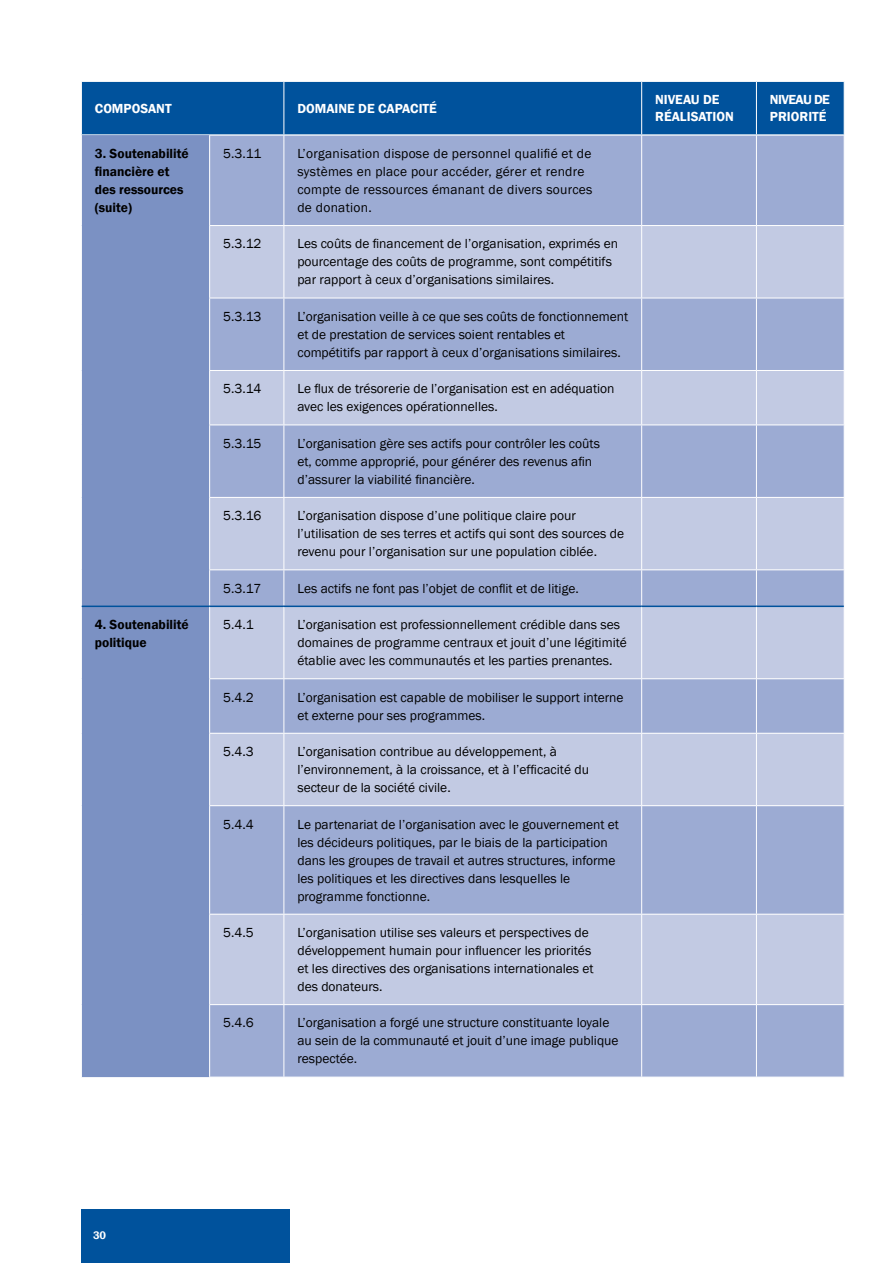
<style>
.page{position:relative;width:893px;height:1263px;background:#fff}
.page>*{position:absolute;margin:0;border:0;box-sizing:border-box;transform-origin:0 0}
.t1{font:13.5px/18px "Franklin Gothic";color:#000}
.t2{font:13.5px/18px "Franklin Gothic";letter-spacing:.02em;color:#000}
.t3{font:600 13.5px/18px "Franklin Gothic";color:#000}
.t4{font:600 13.5px/16.5px "Franklin Gothic";color:#fff}
.t5{font:600 13.5px/16.5px "Franklin Gothic";letter-spacing:-.02em;color:#fff}
.t6{font:600 11.25px "Franklin Gothic";color:#fff}
</style>
<div class="page">
<div style="left:81px;top:1209px;width:208px;height:54px;background:#00529c"></div>
<div style="left:82px;top:135px;width:127px;height:942px;background:#7b91c3"></div>
<div style="left:210px;top:136px;width:634px;height:941px;background:#9cabd3"></div>
<svg style="left:210px;top:226px;width:634px;height:778px;background:#b1bcdc"></svg>
<hr style="left:284px;top:135px;width:1px;height:90px;background:#fff">
<hr style="left:641px;top:135px;width:1px;height:90px;background:#fff">
<hr style="left:756px;top:135px;width:1px;height:90px;background:#fff">
<hr style="left:209px;top:225px;width:75px;height:1px;background:#fff">
<hr style="left:284px;top:226px;width:1px;height:72px;background:#fff">
<hr style="left:284px;top:225px;width:358px;height:1px;background:#fff">
<hr style="left:641px;top:226px;width:1px;height:72px;background:#fff">
<hr style="left:642px;top:225px;width:114px;height:1px;background:#fff">
<hr style="left:756px;top:226px;width:1px;height:72px;background:#fff">
<hr style="left:756px;top:225px;width:88px;height:1px;background:#fff">
<hr style="left:209px;top:298px;width:75px;height:1px;background:#fff">
<hr style="left:284px;top:298px;width:1px;height:72px;background:#fff">
<hr style="left:284px;top:298px;width:358px;height:1px;background:#fff">
<hr style="left:641px;top:298px;width:1px;height:72px;background:#fff">
<hr style="left:642px;top:298px;width:114px;height:1px;background:#fff">
<hr style="left:756px;top:298px;width:1px;height:72px;background:#fff">
<hr style="left:756px;top:298px;width:88px;height:1px;background:#fff">
<hr style="left:284px;top:370px;width:358px;height:1px;background:#fff">
<hr style="left:641px;top:371px;width:1px;height:54px;background:#fff">
<hr style="left:642px;top:370px;width:114px;height:1px;background:#fff">
<hr style="left:756px;top:371px;width:1px;height:54px;background:#fff">
<hr style="left:756px;top:370px;width:88px;height:1px;background:#fff">
<hr style="left:284px;top:425px;width:1px;height:72px;background:#fff">
<hr style="left:284px;top:425px;width:358px;height:1px;background:#fff">
<hr style="left:641px;top:425px;width:1px;height:72px;background:#fff">
<hr style="left:642px;top:425px;width:114px;height:1px;background:#fff">
<hr style="left:756px;top:425px;width:1px;height:72px;background:#fff">
<hr style="left:756px;top:425px;width:88px;height:1px;background:#fff">
<hr style="left:209px;top:497px;width:75px;height:1px;background:#fff">
<hr style="left:284px;top:498px;width:1px;height:71px;background:#fff">
<hr style="left:284px;top:497px;width:358px;height:1px;background:#fff">
<hr style="left:641px;top:498px;width:1px;height:71px;background:#fff">
<hr style="left:642px;top:497px;width:114px;height:1px;background:#fff">
<hr style="left:756px;top:498px;width:1px;height:71px;background:#fff">
<hr style="left:756px;top:497px;width:88px;height:1px;background:#fff">
<hr style="left:209px;top:569px;width:75px;height:1px;background:#fff">
<hr style="left:284px;top:570px;width:1px;height:35px;background:#fff">
<hr style="left:284px;top:569px;width:358px;height:1px;background:#fff">
<hr style="left:641px;top:570px;width:1px;height:35px;background:#fff">
<hr style="left:642px;top:569px;width:114px;height:1px;background:#fff">
<hr style="left:756px;top:570px;width:1px;height:35px;background:#fff">
<hr style="left:756px;top:569px;width:88px;height:1px;background:#fff">
<hr style="left:82px;top:605px;width:128px;height:2px;background:#00529c">
<hr style="left:210px;top:605px;width:74px;height:2px;background:#00529c">
<hr style="left:284px;top:607px;width:1px;height:71px;background:#fff">
<hr style="left:284px;top:605px;width:358px;height:2px;background:#00529c">
<hr style="left:641px;top:607px;width:1px;height:71px;background:#fff">
<hr style="left:642px;top:605px;width:114px;height:2px;background:#00529c">
<hr style="left:756px;top:607px;width:1px;height:71px;background:#fff">
<hr style="left:756px;top:605px;width:88px;height:2px;background:#00529c">
<hr style="left:209px;top:678px;width:75px;height:1px;background:#fff">
<hr style="left:284px;top:679px;width:1px;height:54px;background:#fff">
<hr style="left:284px;top:678px;width:358px;height:1px;background:#fff">
<hr style="left:641px;top:679px;width:1px;height:54px;background:#fff">
<hr style="left:642px;top:678px;width:114px;height:1px;background:#fff">
<hr style="left:756px;top:679px;width:1px;height:54px;background:#fff">
<hr style="left:756px;top:678px;width:88px;height:1px;background:#fff">
<hr style="left:209px;top:733px;width:75px;height:1px;background:#fff">
<hr style="left:284px;top:734px;width:1px;height:71px;background:#fff">
<hr style="left:284px;top:733px;width:358px;height:1px;background:#fff">
<hr style="left:641px;top:734px;width:1px;height:71px;background:#fff">
<hr style="left:642px;top:733px;width:114px;height:1px;background:#fff">
<hr style="left:756px;top:734px;width:1px;height:71px;background:#fff">
<hr style="left:756px;top:733px;width:88px;height:1px;background:#fff">
<hr style="left:209px;top:805px;width:75px;height:1px;background:#fff">
<hr style="left:284px;top:806px;width:1px;height:108px;background:#fff">
<hr style="left:284px;top:805px;width:358px;height:1px;background:#fff">
<hr style="left:641px;top:806px;width:1px;height:108px;background:#fff">
<hr style="left:642px;top:805px;width:114px;height:1px;background:#fff">
<hr style="left:756px;top:806px;width:1px;height:108px;background:#fff">
<hr style="left:756px;top:805px;width:88px;height:1px;background:#fff">
<hr style="left:209px;top:914px;width:75px;height:1px;background:#fff">
<hr style="left:284px;top:914px;width:1px;height:90px;background:#fff">
<hr style="left:284px;top:914px;width:358px;height:1px;background:#fff">
<hr style="left:641px;top:914px;width:1px;height:90px;background:#fff">
<hr style="left:642px;top:914px;width:114px;height:1px;background:#fff">
<hr style="left:756px;top:914px;width:1px;height:90px;background:#fff">
<hr style="left:756px;top:914px;width:88px;height:1px;background:#fff">
<hr style="left:209px;top:1004px;width:75px;height:1px;background:#fff">
<hr style="left:284px;top:1005px;width:1px;height:72px;background:#fff">
<hr style="left:284px;top:1004px;width:358px;height:1px;background:#fff">
<hr style="left:641px;top:1005px;width:1px;height:72px;background:#fff">
<hr style="left:642px;top:1004px;width:114px;height:1px;background:#fff">
<hr style="left:756px;top:1005px;width:1px;height:72px;background:#fff">
<hr style="left:756px;top:1004px;width:88px;height:1px;background:#fff">
<hr style="left:209px;top:370px;width:75px;height:1px;background:#fff">
<hr style="left:284px;top:371px;width:1px;height:54px;background:#fff">
<hr style="left:209px;top:425px;width:75px;height:1px;background:#fff">
<div style="left:82px;top:82px;width:762px;height:52px;background:#00529c"></div>
<hr style="left:284px;top:82px;width:1px;height:52px;background:#fff">
<hr style="left:641px;top:82px;width:1px;height:52px;background:#fff">
<hr style="left:756px;top:82px;width:1px;height:52px;background:#fff">
<p class="t4" style="left:95px;top:100px;width:78px">COMPOSANT</p>
<p class="t4" style="left:297px;top:100px;width:141px">DOMAINE DE CAPACITÉ</p>
<p class="t4" style="left:655px;top:92px;width:80px">NIVEAU DE<br>RÉALISATION</p>
<p class="t5" style="left:770px;top:92px;width:62px">NIVEAU DE<br>PRIORITÉ</p>
<p class="t3" style="left:95px;top:145px;width:95px">3. Soutenabilité financière et des ressources (suite)</p>
<p class="t1" style="left:223px;top:145px;width:40px">5.3.11</p>
<p class="t2" style="left:297px;top:145px;width:297px">L’organisation dispose de personnel qualifié et de systèmes en place pour accéder, gérer et rendre compte de ressources émanant de divers sources de donation.</p>
<p class="t1" style="left:223px;top:235px;width:40px">5.3.12</p>
<p class="t1" style="left:297px;top:235px;width:322px">Les coûts de financement de l’organisation, exprimés en pourcentage des coûts de programme, sont compétitifs par rapport à ceux d’organisations similaires.</p>
<p class="t1" style="left:223px;top:308px;width:40px">5.3.13</p>
<p class="t1" style="left:297px;top:308px;width:332px">L’organisation veille à ce que ses coûts de fonctionnement et de prestation de services soient rentables et compétitifs par rapport à ceux d’organisations similaires.</p>
<p class="t1" style="left:223px;top:380px;width:40px">5.3.14</p>
<p class="t1" style="left:297px;top:380px;width:319px">Le flux de trésorerie de l’organisation est en adéquation avec les exigences opérationnelles.</p>
<p class="t1" style="left:223px;top:435px;width:40px">5.3.15</p>
<p class="t1" style="left:297px;top:435px;width:304px">L’organisation gère ses actifs pour contrôler les coûts et, comme approprié, pour générer des revenus afin d’assurer la viabilité financière.</p>
<p class="t1" style="left:223px;top:507px;width:40px">5.3.16</p>
<p class="t1" style="left:297px;top:507px;width:328px">L’organisation dispose d’une politique claire pour l’utilisation de ses terres et actifs qui sont des sources de revenu pour l’organisation sur une population ciblée.</p>
<p class="t1" style="left:223px;top:579px;width:40px">5.3.17</p>
<p class="t1" style="left:297px;top:579px;width:283px">Les actifs ne font pas l’objet de conflit et de litige.</p>
<p class="t3" style="left:95px;top:616px;width:95px">4. Soutenabilité politique</p>
<p class="t1" style="left:223px;top:616px;width:32px">5.4.1</p>
<p class="t1" style="left:297px;top:616px;width:331px">L’organisation est professionnellement crédible dans ses domaines de programme centraux et jouit d’une légitimité établie avec les communautés et les parties prenantes.</p>
<p class="t1" style="left:223px;top:688px;width:32px">5.4.2</p>
<p class="t1" style="left:297px;top:688px;width:328px">L’organisation est capable de mobiliser le support interne et externe pour ses programmes.</p>
<p class="t1" style="left:223px;top:743px;width:32px">5.4.3</p>
<p class="t1" style="left:297px;top:743px;width:293px">L’organisation contribue au développement, à l’environnement, à la croissance, et à l’efficacité du secteur de la société civile.</p>
<p class="t1" style="left:223px;top:815px;width:32px">5.4.4</p>
<p class="t1" style="left:297px;top:815px;width:323px">Le partenariat de l’organisation avec le gouvernement et les décideurs politiques, par le biais de la participation dans les groupes de travail et autres structures, informe les politiques et les directives dans lesquelles le programme fonctionne.</p>
<p class="t1" style="left:223px;top:924px;width:32px">5.4.5</p>
<p class="t1" style="left:297px;top:924px;width:298px">L’organisation utilise ses valeurs et perspectives de développement humain pour influencer les priorités et les directives des organisations internationales et des donateurs.</p>
<p class="t1" style="left:223px;top:1014px;width:32px">5.4.6</p>
<p class="t1" style="left:297px;top:1014px;width:322px">L’organisation a forgé une structure constituante loyale au sein de la communauté et jouit d’une image publique respectée.</p>
<p class="t6" style="left:93px;top:1228px;width:15px">30</p>
</div>
